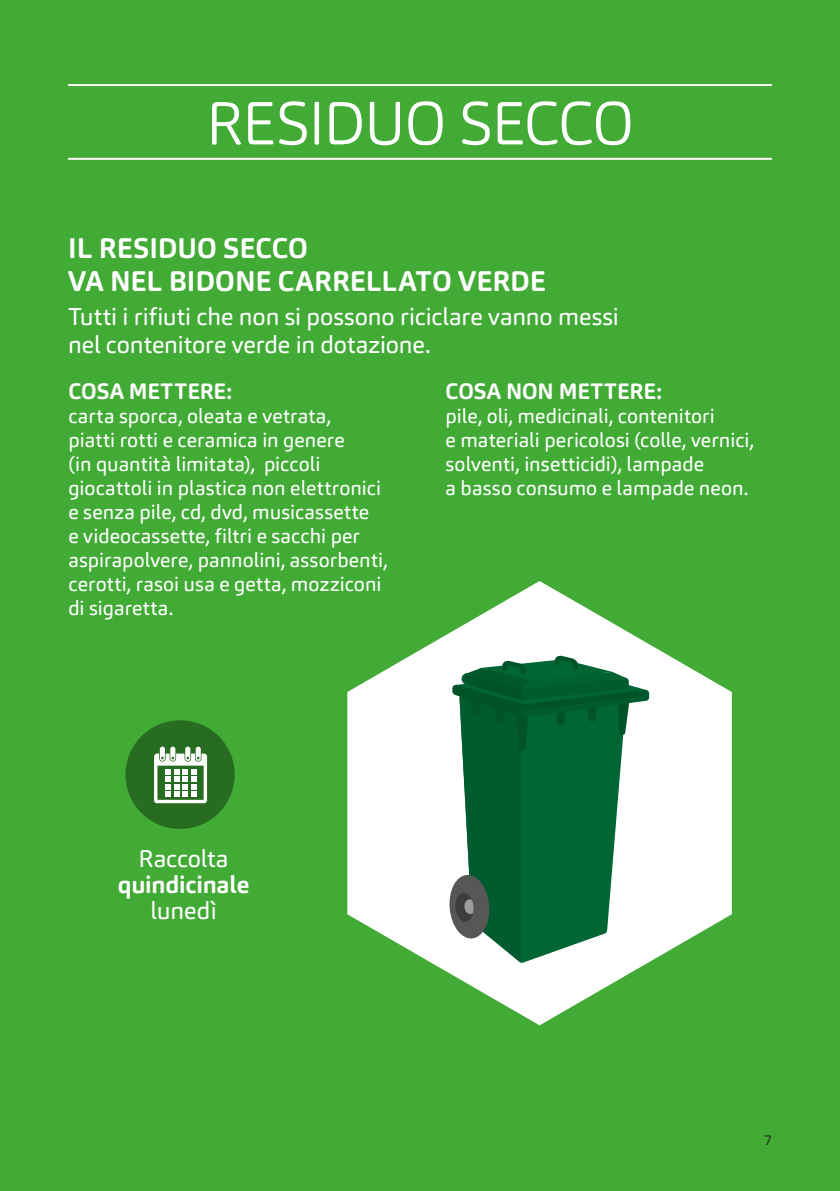
<style>
.page{position:relative;width:840px;height:1191px;background:#fff}
.page>*{position:absolute;margin:0;border:0;box-sizing:border-box;transform-origin:0 0}
.t1{font:300 60px "Carnas";letter-spacing:-.025em;color:#fff}
.t2{font:700 28px/33.6px "Carnas";letter-spacing:-.005em;color:#fff}
.t3{font:24px/28px "Carnas";letter-spacing:-.005em;color:#fff}
.t4{font:700 24px "Carnas";letter-spacing:-.01em;color:#fff}
.t5{font:700 22px "Carnas";letter-spacing:-.005em;color:#fff}
.t6{font:20px/24px "Carnas";letter-spacing:.005em;color:#fff}
.t7{font:300 14px "Carnas";color:#1d1d1b}
</style>
<div class="page">
<div style="left:0;top:0;width:839px;height:1191px;background:#41ab35"></div>
<svg style="left:347px;top:581px;width:384px;height:444px;fill:#fff"></svg>
<div style="left:125px;top:720px;width:109px;height:109px;background:#276c20;border-radius:50%"></div>
<div style="left:160px;top:746px;width:5px;height:15px;background:#fff;border-radius:3px"></div>
<div style="left:170px;top:746px;width:5px;height:15px;background:#fff;border-radius:3px"></div>
<div style="left:185px;top:746px;width:5px;height:15px;background:#fff;border-radius:3px"></div>
<div style="left:195px;top:746px;width:6px;height:15px;background:#fff;border-radius:3px"></div>
<svg style="left:154px;top:753px;width:53px;height:50px"></svg>
<hr style="left:68px;top:84px;width:703px;height:2px;background:#fff">
<hr style="left:68px;top:158px;width:703px;height:2px;background:#fff">
<svg style="left:448px;top:655px;width:200px;height:309px;background:#4b8d6c"></svg>
<h1 class="t1" style="left:206px;top:85px;width:429px">RESIDUO SECCO</h1>
<h2 class="t2" style="left:68px;top:231px;width:478px">IL RESIDUO SECCO<br>VA NEL BIDONE CARRELLATO VERDE</h2>
<p class="t3" style="left:68px;top:302px;width:552px">Tutti i rifiuti che non si possono riciclare vanno messi nel contenitore verde in dotazione.</p>
<p class="t5" style="left:68px;top:377px;width:165px">COSA METTERE:</p>
<p class="t6" style="left:68px;top:404px;width:320px">carta sporca, oleata e vetrata,<br>piatti rotti e ceramica in genere<br>(in quantità limitata), piccoli giocattoli in plastica non elettronici e senza pile, cd, dvd, musicassette<br>e videocassette, filtri e sacchi per aspirapolvere, pannolini, assorbenti, cerotti, rasoi usa e getta, mozziconi di sigaretta.</p>
<p class="t5" style="left:445px;top:377px;width:218px">COSA NON METTERE:</p>
<p class="t6" style="left:445px;top:404px;width:310px">pile, oli, medicinali, contenitori<br>e materiali pericolosi (colle, vernici, solventi, insetticidi), lampade<br>a basso consumo e lampade neon.</p>
<p class="t3" style="left:138px;top:844px;width:91px">Raccolta</p>
<p class="t4" style="left:118px;top:869px;width:133px">quindicinale</p>
<p class="t3" style="left:150px;top:896px;width:68px">lunedì</p>
<p class="t7" style="left:763px;top:1131px;width:9px">7</p>
</div>
